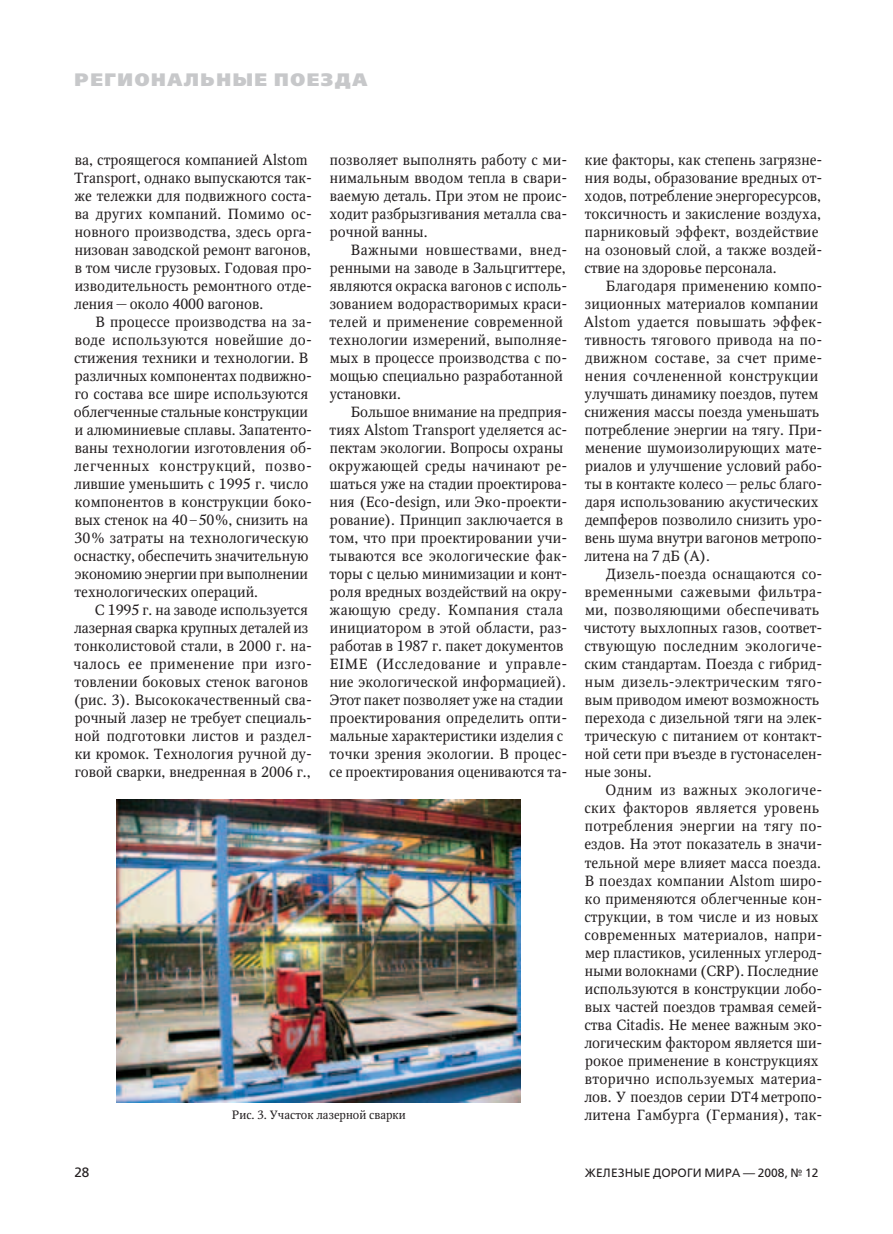
<style>
.page{position:relative;width:893px;height:1234px;background:#fff}
.page>*{position:absolute;margin:0;border:0;box-sizing:border-box;transform-origin:0 0}
.t1{font:800 18px "Free Set";letter-spacing:.09em;color:#c7c8ca}
.t2{font:14.7px/18px "Octava";letter-spacing:.005em;color:#231f20}
.t3{font:13.5px "Free Set";color:#231f20}
.t4{font:12px "Free Set";letter-spacing:.01em;color:#231f20}
.t5{font:12px "Octava";color:#231f20}
</style>
<div class="page">
<img style="left:117px;top:799px;width:404px;height:303px">
<p class="t1" style="left:74px;top:68px;width:294px">Региональные поезда</p>
<p class="t2" style="left:74px;top:151px;width:240px">ва, строящегося компанией Alstom Transport, однако выпускаются так&shy;же тележки для подвижного соста&shy;ва других компаний. Помимо ос&shy;новного производства, здесь орга&shy;низован заводской ремонт вагонов, в том числе грузовых. Годовая про&shy;изводительность ремонтного отде&shy;ления—около 4000 вагонов.</p>
<p class="t2" style="left:74px;top:313px;width:240px;text-indent:22px">В процессе производства на за&shy;воде используются новейшие до&shy;стижения техники и технологии. В различных компонентах подвижно&shy;го состава все шире используются облегченные стальные конструкции и алюминиевые сплавы. Запатенто&shy;ваны технологии изготовления об&shy;легченных конструкций, позво&shy;лившие уменьшить с 1995 г. число компонентов в конструкции боко&shy;вых стенок на 40–50%, снизить на<br>30% затраты на технологическую оснастку, обеспечить значительную экономию энергии при выполнении технологических операций.</p>
<p class="t2" style="left:74px;top:601px;width:240px;text-indent:21px">С 1995 г. на заводе используется лазерная сварка крупных деталей из тонколистовой стали, в 2000 г. на&shy;чалось ее применение при изго&shy;товлении боковых стенок вагонов (рис. 3). Высококачественный сва&shy;рочный лазер не требует специаль&shy;ной подготовки листов и раздел&shy;ки кромок. Технология ручной ду&shy;говой сварки, внедренная в 2006 г.,</p>
<p class="t2" style="left:329px;top:151px;width:239px;text-align:justify">позволяет выполнять работу с ми&shy;нимальным вводом тепла в свари&shy;ваемую деталь. При этом не проис&shy;ходит разбрызгивания металла сва&shy;рочной ванны.</p>
<p class="t2" style="left:329px;top:241px;width:239px;text-indent:21px">Важными новшествами, внед&shy;ренными на заводе в Зальцгиттере, являются окраска вагонов с исполь&shy;зованием водорастворимых краси&shy;телей и применение современной технологии измерений, выполняе&shy;мых в процессе производства с по&shy;мощью специально разработанной установки.</p>
<p class="t2" style="left:329px;top:403px;width:240px;text-indent:22px">Большое внимание на предприя&shy;тиях Alstom Transport уделяется ас&shy;пектам экологии. Вопросы охраны окружающей среды начинают ре&shy;шаться уже на стадии проектирова&shy;ния (Eco-design, или Эко-проекти&shy;рование). Принцип заключается в том, что при проектировании учи&shy;тываются все экологические фак&shy;торы с целью минимизации и конт&shy;роля вредных воздействий на окру&shy;жающую среду. Компания стала инициатором в этой области, раз&shy;работав в 1987 г. пакет документов EIME (Исследование и управле&shy;ние экологической информацией).<br>Этот пакет позволяет уже на стадии проектирования определить опти&shy;мальные характеристики изделия с точки зрения экологии. В процес&shy;се проектирования оцениваются та-</p>
<p class="t2" style="left:584px;top:150px;width:240px">кие факторы, как степень загрязне&shy;ния воды, образование вредных от&shy;ходов, потребление энергоресурсов, токсичность и закисление воздуха, парниковый эффект, воздействие на озоновый слой, а также воздей&shy;ствие на здоровье персонала.</p>
<p class="t2" style="left:584px;top:276px;width:240px;text-indent:22px">Благодаря применению компо&shy;зиционных материалов компании<br>Alstom удается повышать эффек&shy;тивность тягового привода на по&shy;движном составе, за счет приме&shy;нения сочлененной конструкции улучшать динамику поездов, путем снижения массы поезда уменьшать потребление энергии на тягу. При&shy;менение шумоизолирующих мате&shy;риалов и улучшение условий рабо&shy;ты в контакте колесо—рельс благо&shy;даря использованию акустических демпферов позволило снизить уро&shy;вень шума внутри вагонов метропо&shy;литена на 7 дБ (А).</p>
<p class="t2" style="left:584px;top:565px;width:240px;text-indent:22px">Дизель-поезда оснащаются со&shy;временными сажевыми фильтра&shy;ми, позволяющими обеспечивать чистоту выхлопных газов, соответ&shy;ствующую последним экологиче&shy;ским стандартам. Поезда с гибрид&shy;ным дизель-электрическим тяго&shy;вым приводом имеют возможность перехода с дизельной тяги на элек&shy;трическую с питанием от контакт&shy;ной сети при въезде в густонаселен&shy;ные зоны.</p>
<p class="t2" style="left:584px;top:781px;width:240px;text-indent:21px">Одним из важных экологиче&shy;ских факторов является уровень потребления энергии на тягу по&shy;ездов. На этот показатель в значи&shy;тельной мере влияет масса поезда.<br>В поездах компании Alstom широ&shy;ко применяются облегченные кон&shy;струкции, в том числе и из новых современных материалов, напри&shy;мер пластиков, усиленных углерод&shy;ными волокнами (CRP). Последние используются в конструкции лобо&shy;вых частей поездов трамвая семей&shy;ства Citadis. Не менее важным эко&shy;логическим фактором является ши&shy;рокое применение в конструкциях вторично используемых материа&shy;лов. У поездов серии DT4метропо-</p>
<p class="t5" style="left:232px;top:1107px;width:175px">Рис. 3. Участок лазерной сварки</p>
<p class="t2" style="left:584px;top:1105px;width:240px">литена Гамбурга (Германия), так-</p>
<p class="t3" style="left:74px;top:1163px;width:17px">28</p>
<p class="t4" style="left:585px;top:1165px;width:235px">Железные дороги мира — 2008, № 12</p>
</div>
